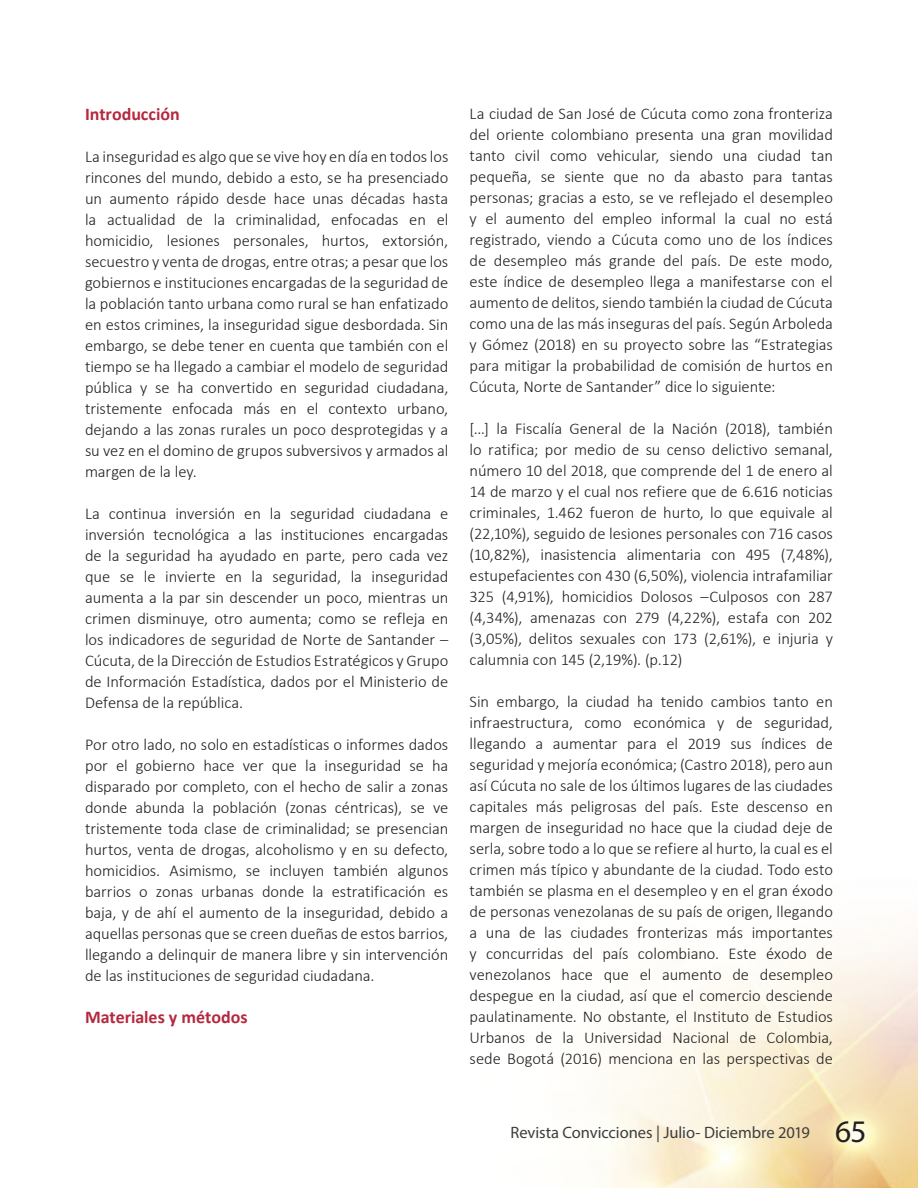
<style>
.page{position:relative;width:918px;height:1188px;background:#fff}
.page>*{position:absolute;margin:0;border:0;box-sizing:border-box;transform-origin:0 0}
.t1{font:700 18px "Calibri";color:#b5283e}
.t2{font:300 16.5px/21px "Calibri";letter-spacing:-.005em;color:#231f20;text-align:justify}
.t3{font:16.5px "Myriad Pro";letter-spacing:-.005em;color:#3e3e3f}
.s1{font-size:31.5px;color:#231f20}
</style>
<div class="page">
<img style="left:601px;top:943px;width:317px;height:245px">
<p class="t1" style="left:85px;top:102px;width:96px">Introducción</p>
<p class="t2" style="left:85px;top:146px;width:365px">La inseguridad es algo que se vive hoy en día en todos los rincones del mundo, debido a esto, se ha presenciado un aumento rápido desde hace unas décadas hasta la actualidad de la criminalidad, enfocadas en el homicidio, lesiones personales, hurtos, extorsión, secuestro y venta de drogas, entre otras; a pesar que los gobiernos e instituciones encargadas de la seguridad de la población tanto urbana como rural se han enfatizado en estos crimines, la inseguridad sigue desbordada. Sin embargo, se debe tener en cuenta que también con el tiempo se ha llegado a cambiar el modelo de seguridad pública y se ha convertido en seguridad ciudadana, tristemente enfocada más en el contexto urbano, dejando a las zonas rurales un poco desprotegidas y a su vez en el domino de grupos subversivos y armados al margen de la ley.</p>
<p class="t2" style="left:85px;top:503px;width:365px">La continua inversión en la seguridad ciudadana e inversión tecnológica a las instituciones encargadas de la seguridad ha ayudado en parte, pero cada vez que se le invierte en la seguridad, la inseguridad aumenta a la par sin descender un poco, mientras un crimen disminuye, otro aumenta; como se refleja en los indicadores de seguridad de Norte de Santander – Cúcuta, de la Dirección de Estudios Estratégicos y Grupo de Información Estadística, dados por el Ministerio de Defensa de la república.</p>
<p class="t2" style="left:85px;top:734px;width:365px">Por otro lado, no solo en estadísticas o informes dados por el gobierno hace ver que la inseguridad se ha disparado por completo, con el hecho de salir a zonas donde abunda la población (zonas céntricas), se ve tristemente toda clase de criminalidad; se presencian hurtos, venta de drogas, alcoholismo y en su defecto, homicidios. Asimismo, se incluyen también algunos barrios o zonas urbanas donde la estratificación es baja, y de ahí el aumento de la inseguridad, debido a aquellas personas que se creen dueñas de estos barrios, llegando a delinquir de manera libre y sin intervención de las instituciones de seguridad ciudadana.</p>
<p class="t1" style="left:85px;top:1005px;width:164px">Materiales y métodos</p>
<p class="t2" style="left:470px;top:103px;width:365px">La ciudad de San José de Cúcuta como zona fronteriza del oriente colombiano presenta una gran movilidad tanto civil como vehicular, siendo una ciudad tan pequeña, se siente que no da abasto para tantas personas; gracias a esto, se ve reflejado el desempleo y el aumento del empleo informal la cual no está registrado, viendo a Cúcuta como uno de los índices de desempleo más grande del país. De este modo, este índice de desempleo llega a manifestarse con el aumento de delitos, siendo también la ciudad de Cúcuta como una de las más inseguras del país. Según Arboleda y Gómez (2018) en su proyecto sobre las “Estrategias para mitigar la probabilidad de comisión de hurtos en Cúcuta, Norte de Santander” dice lo siguiente:</p>
<p class="t2" style="left:470px;top:418px;width:365px">[…] la Fiscalía General de la Nación (2018), también lo ratifica; por medio de su censo delictivo semanal, número 10 del 2018, que comprende del 1 de enero al 14 de marzo y el cual nos refiere que de 6.616 noticias criminales, 1.462 fueron de hurto, lo que equivale al (22,10%), seguido de lesiones personales con 716 casos (10,82%), inasistencia alimentaria con 495 (7,48%), estupefacientes con 430 (6,50%), violencia intrafamiliar 325 (4,91%), homicidios Dolosos –Culposos con 287 (4,34%), amenazas con 279 (4,22%), estafa con 202 (3,05%), delitos sexuales con 173 (2,61%), e injuria y calumnia con 145 (2,19%). (p.12)</p>
<p class="t2" style="left:470px;top:691px;width:365px">Sin embargo, la ciudad ha tenido cambios tanto en infraestructura, como económica y de seguridad, llegando a aumentar para el 2019 sus índices de seguridad y mejoría económica; (Castro 2018), pero aun así Cúcuta no sale de los últimos lugares de las ciudades capitales más peligrosas del país. Este descenso en margen de inseguridad no hace que la ciudad deje de serla, sobre todo a lo que se refiere al hurto, la cual es el crimen más típico y abundante de la ciudad. Todo esto también se plasma en el desempleo y en el gran éxodo de personas venezolanas de su país de origen, llegando a una de las ciudades fronterizas más importantes y concurridas del país colombiano. Este éxodo de venezolanos hace que el aumento de desempleo despegue en la ciudad, así que el comercio desciende paulatinamente. No obstante, el Instituto de Estudios Urbanos de la Universidad Nacional de Colombia, sede Bogotá (2016) menciona en las perspectivas de</p>
<p class="t3" style="left:510px;top:1123px;width:358px">Revista Convicciones | Julio- Diciembre 2019 <span class="s1">65</span></p>
</div>
